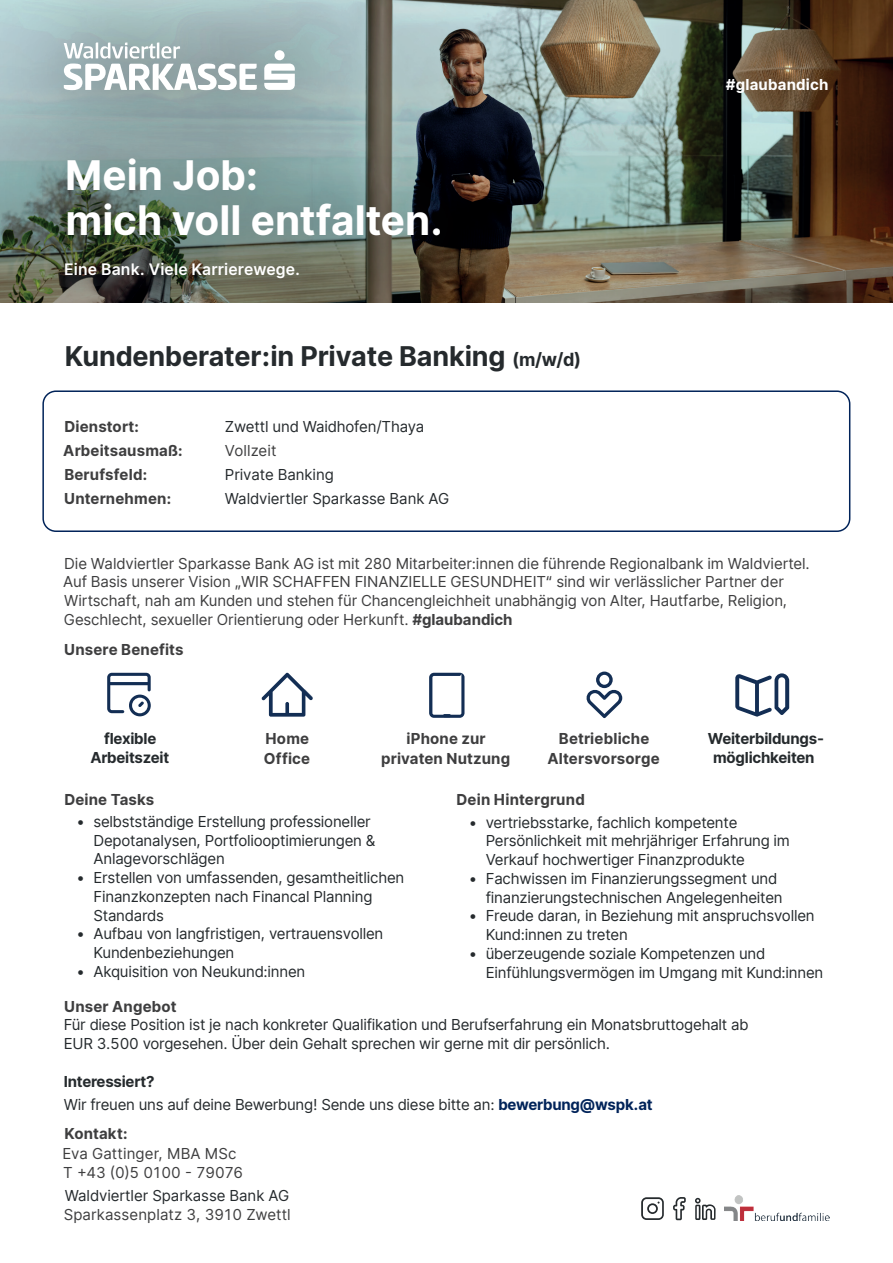
<style>
.page{position:relative;width:893px;height:1263px;background:#fff}
.page>*{position:absolute;margin:0;border:0;box-sizing:border-box;transform-origin:0 0}
.t1{font:700 40.5px/44.5px "Inter";color:#fff}
.t2{font:700 27px "Inter";letter-spacing:-.005em;color:#252a2d}
.t3{font:600 15.75px "Inter";letter-spacing:.01em;color:#fff}
.t4{font:15px/18.8px "Inter";letter-spacing:-.015em;color:#252a2d}
.t5{font:15px/18.8px "Inter";letter-spacing:-.005em;color:#3e3e3f}
.t6{font:700 15px/24px "Inter";letter-spacing:.01em;color:#3e3e3f}
.t7{font:700 15px/18.8px "Inter";letter-spacing:-.015em;color:#252a2d;text-align:center}
.t8{font:700 15px "Inter";letter-spacing:.015em;color:#fff}
.s1{font-size:18px}
.s2{font-weight:700}
.s3{font-weight:700;color:#002359}
</style>
<div class="page">
<img style="left:592px;top:0;width:301px;height:303px">
<img style="left:370px;top:0;width:222px;height:303px">
<svg style="left:0;top:0;width:370px;height:94px"></svg>
<svg style="left:264px;top:64px;width:31px;height:26px"></svg>
<div style="left:275px;top:50px;width:10px;height:10px;background:#fff;border-radius:50%"></div>
<svg style="left:64px;top:43px;width:193px;height:47px"></svg>
<div style="left:42px;top:390px;width:808px;height:142px;border:2px solid #002359;border-radius:13px"></div>
<img style="left:724px;top:1196px;width:105px;height:24px">
<svg style="left:641px;top:1197px;width:23px;height:23px"></svg>
<svg style="left:673px;top:1197px;width:13px;height:23px"></svg>
<svg style="left:695px;top:1198px;width:21px;height:22px"></svg>
<svg style="left:261px;top:672px;width:52px;height:45px"></svg>
<svg style="left:735px;top:673px;width:54px;height:44px"></svg>
<svg style="left:107px;top:673px;width:44px;height:43px"></svg>
<div style="left:0;top:94px;width:499px;height:211px;background:#231f20;opacity:.75"></div>
<div style="left:43px;top:241px;width:275px;height:59px;background:#231f20;opacity:.75"></div>
<svg style="left:429px;top:673px;width:36px;height:45px"></svg>
<svg style="left:586px;top:671px;width:36px;height:47px"></svg>
<h1 class="t1" style="left:65px;top:152px;width:380px">Mein Job:<br>mich voll entfalten.</h1>
<p class="t3" style="left:64px;top:258px;width:237px">Eine Bank. Viele Karrierewege.</p>
<h2 class="t2" style="left:65px;top:335px;width:517px">Kundenberater:in Private Banking <span class="s1">(m/w/d)</span></h2>
<p class="t6" style="left:63px;top:414px;width:121px">Dienstort:<br>Arbeitsausmaß:<br>Berufsfeld:<br>Unternehmen:</p>
<p class="t4" style="left:225px;top:417px;width:201px">Zwettl und Waidhofen/Thaya</p>
<p class="t5" style="left:225px;top:440px;width:53px">Vollzeit</p>
<p class="t4" style="left:225px;top:462px;width:226px;line-height:24.2px">Private Banking<br>Waldviertler Sparkasse Bank AG</p>
<p class="t8" style="left:726px;top:73px;width:104px">#glaubandich</p>
<p class="t5" style="left:63px;top:553px;width:748px">Die Waldviertler Sparkasse Bank AG ist mit 280 Mitarbeiter:innen die führende Regionalbank im Waldviertel.<br>Auf Basis unserer Vision „WIR SCHAFFEN FINANZIELLE GESUNDHEIT“ sind wir verlässlicher Partner der Wirtschaft, nah am Kunden und stehen für Chancengleichheit unabhängig von Alter, Hautfarbe, Religion, Geschlecht, sexueller Orientierung oder Herkunft. <span class="s2">#glaubandich</span></p>
<p class="t6" style="left:64px;top:637px;width:121px">Unsere Benefits</p>
<p class="t7" style="left:90px;top:729px;width:80px">flexible<br>Arbeitszeit</p>
<p class="t6" style="left:381px;top:728px;width:131px;line-height:19.5px;text-align:center">iPhone zur privaten Nutzung</p>
<p class="t6" style="left:264px;top:728px;width:48px;line-height:19.5px">Home<br>Office</p>
<p class="t6" style="left:547px;top:728px;width:114px;line-height:19.5px;text-align:center">Betriebliche<br>Altersvorsorge</p>
<p class="t7" style="left:708px;top:729px;width:118px">Weiterbildungs&shy;möglichkeiten</p>
<p class="t6" style="left:64px;top:787px;width:91px">Deine Tasks</p>
<p class="t6" style="left:457px;top:787px;width:130px">Dein Hintergrund</p>
<p class="t4" style="left:94px;top:811px;width:283px;text-indent:-17px">• selbstständige Erstellung professioneller<br>Depotanalysen, Portfoliooptimierungen &amp;<br>Anlagevorschlägen</p>
<p class="t4" style="left:94px;top:868px;width:312px;text-indent:-17px">• Erstellen von umfassenden, gesamtheitlichen<br>Finanzkonzepten nach Financal Planning<br>Standards</p>
<p class="t4" style="left:94px;top:924px;width:291px;text-indent:-17px">• Aufbau von langfristigen, vertrauensvollen<br>Kundenbeziehungen</p>
<p class="t4" style="left:76px;top:961px;width:230px">• Akquisition von Neukund:innen</p>
<p class="t6" style="left:64px;top:994px;width:114px">Unser Angebot</p>
<p class="t4" style="left:486px;top:812px;width:306px;text-indent:-17px">• vertriebsstarke, fachlich kompetente<br>Persönlichkeit mit mehrjähriger Erfahrung im<br>Verkauf hochwertiger Finanzprodukte</p>
<p class="t4" style="left:486px;top:869px;width:298px;text-indent:-17px">• Fachwissen im Finanzierungssegment und finanzierungstechnischen Angelegenheiten</p>
<p class="t4" style="left:486px;top:906px;width:330px;text-indent:-17px">• Freude daran, in Beziehung mit anspruchsvollen<br>Kund:innen zu treten</p>
<p class="t4" style="left:486px;top:944px;width:339px;text-indent:-17px">• überzeugende soziale Kompetenzen und<br>Einfühlungsvermögen im Umgang mit Kund:innen</p>
<p class="t4" style="left:64px;top:1015px;width:686px">Für diese Position ist je nach konkreter Qualifikation und Berufserfahrung ein Monatsbruttogehalt ab<br>EUR 3.500 vorgesehen. Über dein Gehalt sprechen wir gerne mit dir persönlich.</p>
<p class="t4" style="left:64px;top:1070px;width:590px;line-height:23px"><span class="s2">Interessiert?<br></span>Wir freuen uns auf deine Bewerbung! Sende uns diese bitte an: <span class="s3">bewerbung@wspk.at</span></p>
<p class="t5" style="left:63px;top:1143px;width:182px;line-height:19.5px">Eva Gattinger, MBA MSc<br>T +43 (0)5 0100 - 79076</p>
<p class="t4" style="left:65px;top:1186px;width:226px">Waldviertler Sparkasse Bank AG</p>
<p class="t5" style="left:64px;top:1205px;width:229px">Sparkassenplatz 3, 3910 Zwettl</p>
<p class="t6" style="left:64px;top:1121px;width:65px">Kontakt:</p>
</div>
